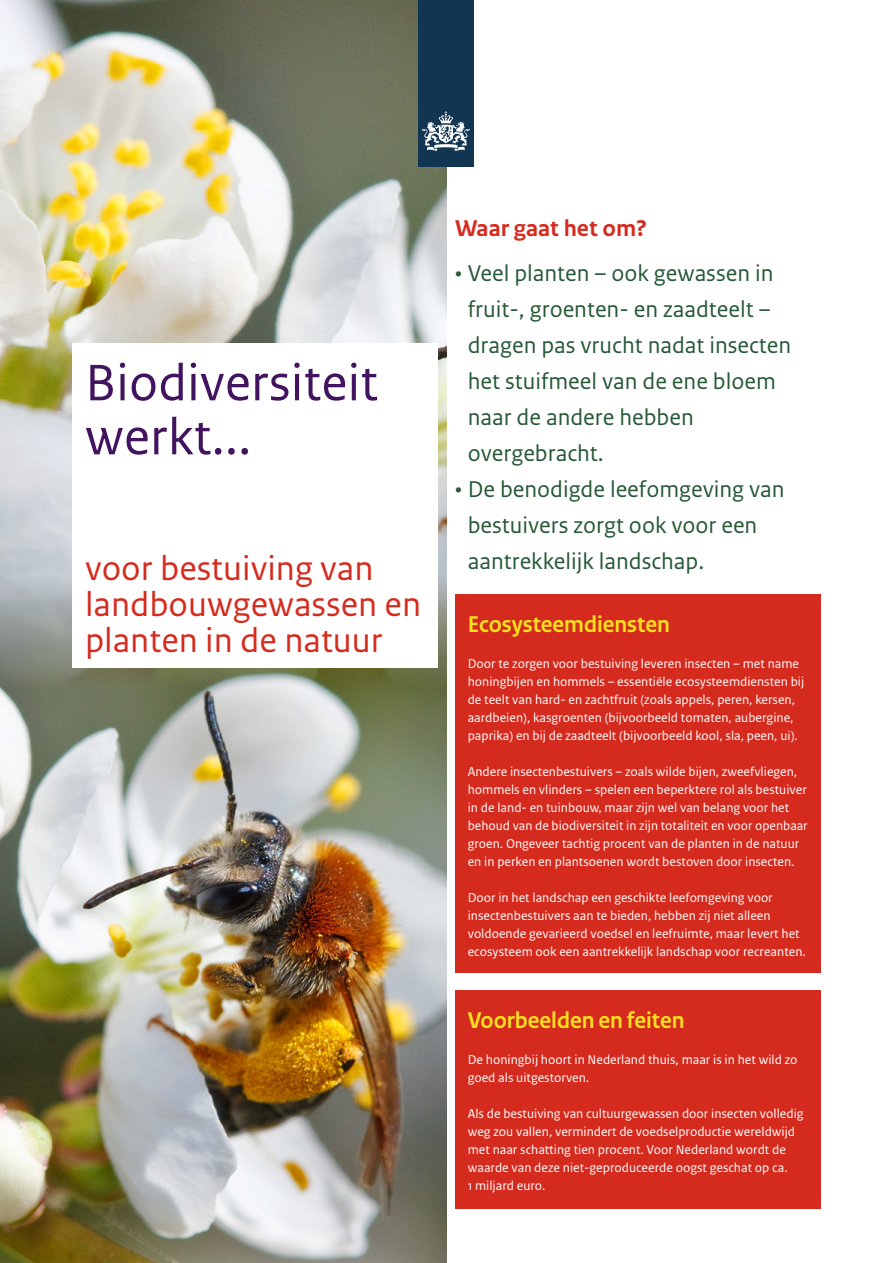
<style>
.page{position:relative;width:893px;height:1263px;background:#fff}
.page>*{position:absolute;margin:0;border:0;box-sizing:border-box;transform-origin:0 0}
.t1{font:54px/54px "Rijksoverheid Sans Text";color:#42145f}
.t2{font:36px/36px "Rijksoverheid Sans Text";color:#d52b1e}
.t3{font:24px/36px "Rijksoverheid Sans Text";color:#275937}
.t4{font:700 24px "Rijksoverheid Sans Heading";color:#f9e11e}
.t5{font:700 24px "Rijksoverheid Sans Text";color:#d52b1e}
.t6{font:13.5px/18px "Rijksoverheid Sans Text";color:#fff}
</style>
<div class="page">
<img style="left:0;top:707px;width:446px;height:556px">
<img style="left:0;top:0;width:446px;height:707px">
<div style="left:455px;top:595px;width:366px;height:378px;background:#d52b1e"></div>
<div style="left:455px;top:991px;width:366px;height:218px;background:#d52b1e"></div>
<div style="left:72px;top:344px;width:366px;height:324px;background:#fff"></div>
<div style="left:418px;top:0;width:55px;height:167px;background:#123552"></div>
<svg style="left:422px;top:111px;width:48px;height:40px"></svg>
<h1 class="t1" style="left:85px;top:357px;width:295px">Biodiversiteit werkt...</h1>
<h2 class="t2" style="left:85px;top:551px;width:338px">voor bestuiving van landbouwgewassen en planten in de natuur</h2>
<h3 class="t5" style="left:455px;top:214px;width:194px">Waar gaat het om?</h3>
<h3 class="t3" style="left:468px;top:255px;width:325px;text-indent:-13px">• Veel planten – ook gewassen in fruit-, groenten- en zaadteelt – dragen pas vrucht nadat insecten het stuifmeel van de ene bloem naar de andere hebben overgebracht.</h3>
<h3 class="t3" style="left:468px;top:471px;width:318px;text-indent:-13px">• De benodigde leefomgeving van bestuivers zorgt ook voor een aantrekkelijk landschap.</h3>
<h3 class="t4" style="left:468px;top:611px;width:204px">Ecosysteemdiensten</h3>
<p class="t6" style="left:468px;top:655px;width:338px">Door te zorgen voor bestuiving leveren insecten – met name honingbijen en hommels – essentiële ecosysteemdiensten bij de teelt van hard- en zachtfruit (zoals appels, peren, kersen, aardbeien), kasgroenten (bijvoorbeeld tomaten, aubergine, paprika) en bij de zaadteelt (bijvoorbeeld kool, sla, peen, ui).</p>
<p class="t6" style="left:468px;top:763px;width:341px">Andere insectenbestuivers – zoals wilde bijen, zweefvliegen, hommels en vlinders – spelen een beperktere rol als bestuiver in de land- en tuinbouw, maar zijn wel van belang voor het behoud van de biodiversiteit in zijn totaliteit en voor openbaar groen. Ongeveer tachtig procent van de planten in de natuur en in perken en plantsoenen wordt bestoven door insecten.</p>
<p class="t6" style="left:468px;top:889px;width:340px">Door in het landschap een geschikte leefomgeving voor insectenbestuivers aan te bieden, hebben zij niet alleen voldoende gevarieerd voedsel en leefruimte, maar levert het ecosysteem ook een aantrekkelijk landschap voor recreanten.</p>
<h3 class="t4" style="left:468px;top:1007px;width:218px">Voorbeelden en feiten</h3>
<p class="t6" style="left:468px;top:1051px;width:331px">De honingbij hoort in Nederland thuis, maar is in het wild zo goed als uitgestorven.</p>
<p class="t6" style="left:468px;top:1105px;width:337px">Als de bestuiving van cultuurgewassen door insecten volledig weg zou vallen, vermindert de voedselproductie wereldwijd met naar schatting tien procent. Voor Nederland wordt de waarde van deze niet-geproduceerde oogst geschat op ca.<br>1 miljard euro.</p>
</div>
